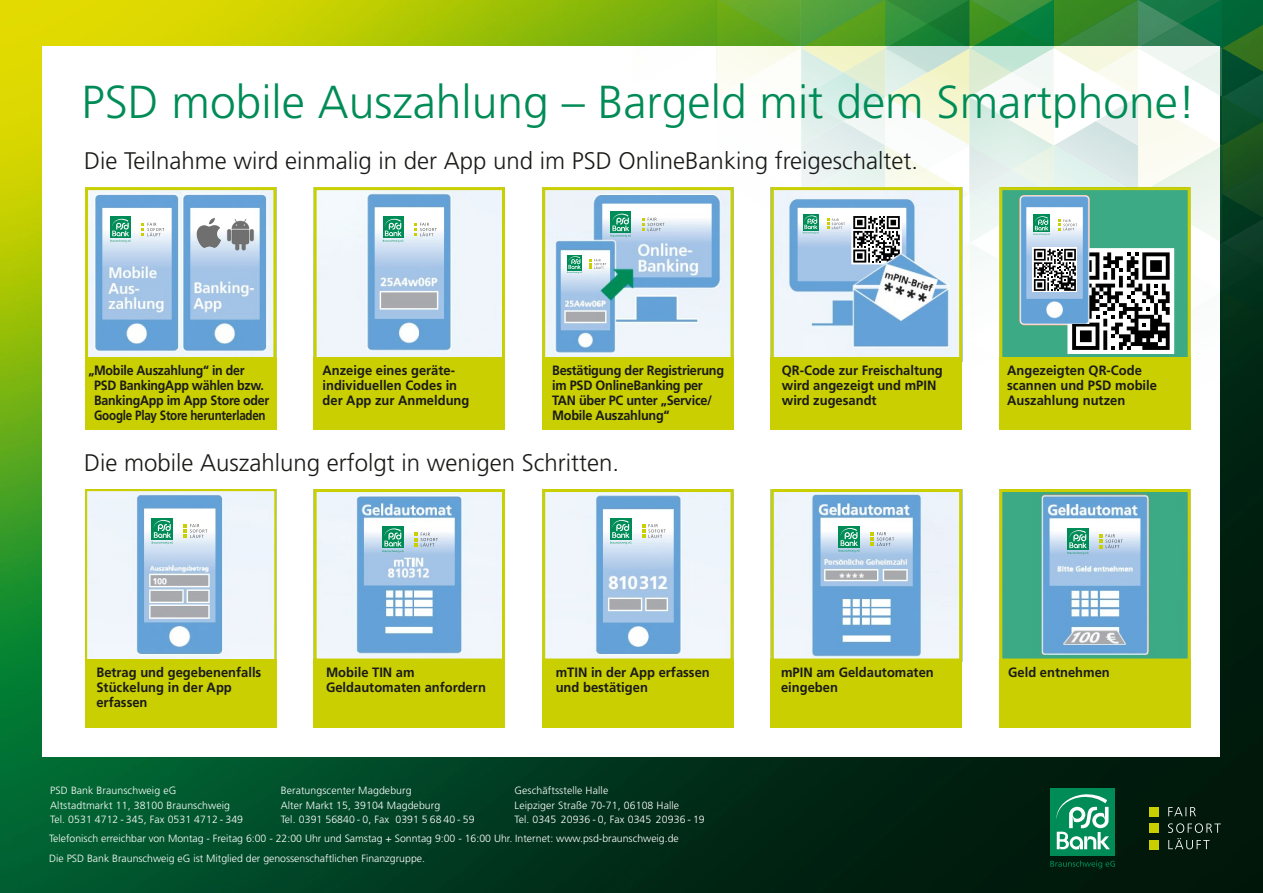
<style>
.page{position:relative;width:1263px;height:893px;background:#fff}
.page>*{position:absolute;margin:0;border:0;box-sizing:border-box;transform-origin:0 0}
.t1{font:300 46.2px "Frutiger LT";color:#008c57}
.t2{font:300 24px "Frutiger LT";color:#1a1a18}
.t3{font:700 13.5px/15px "Frutiger LT";color:#1a1a18;scale:.96 1}
.t4{font:700 13.5px/15px "Frutiger LT";letter-spacing:-.02em;color:#1a1a18;scale:.92 1}
.t5{font:700 13.5px/15px "Frutiger LT";letter-spacing:-.02em;color:#1a1a18;scale:.94 1}
.t6{font:300 10.5px/14.2px "Frutiger LT";letter-spacing:.01em;color:#fff}
</style>
<div class="page">
<img style="left:0;top:0;width:1263px;height:893px">
<div style="left:43px;top:47px;width:1177px;height:710px;background:#fff"></div>
<div style="left:1050px;top:788px;width:65px;height:67px;background:#008c57"></div>
<svg style="left:1056px;top:794px;width:54px;height:55px"></svg>
<svg style="left:1168px;top:823px;width:53px;height:26px"></svg>
<svg style="left:1168px;top:807px;width:28px;height:9px"></svg>
<div style="left:1149px;top:807px;width:9px;height:9px;background:#c9cf00"></div>
<div style="left:1149px;top:823px;width:9px;height:10px;background:#c9cf00"></div>
<div style="left:1149px;top:840px;width:9px;height:9px;background:#c9cf00"></div>
<svg style="left:1050px;top:860px;width:65px;height:8px"></svg>
<img style="left:318px;top:191px;width:183px;height:166px">
<div style="left:314px;top:187px;width:191px;height:174px;border:3px solid #c9cf00"></div>
<div style="left:314px;top:357px;width:191px;height:72px;background:#c9cf00"></div>
<img style="left:546px;top:191px;width:44px;height:166px">
<div style="left:542px;top:187px;width:191px;height:174px;border:3px solid #c9cf00"></div>
<div style="left:542px;top:357px;width:191px;height:72px;background:#c9cf00"></div>
<img style="left:88px;top:492px;width:185px;height:166px">
<div style="left:85px;top:489px;width:191px;height:172px;border:2px solid #c9cf00"></div>
<div style="left:85px;top:659px;width:191px;height:68px;background:#c9cf00"></div>
<img style="left:318px;top:493px;width:183px;height:164px">
<div style="left:314px;top:489px;width:191px;height:172px;border:3px solid #c9cf00"></div>
<div style="left:314px;top:659px;width:191px;height:68px;background:#c9cf00"></div>
<img style="left:546px;top:493px;width:183px;height:164px">
<div style="left:542px;top:489px;width:191px;height:172px;border:3px solid #c9cf00"></div>
<div style="left:542px;top:659px;width:191px;height:68px;background:#c9cf00"></div>
<img style="left:775px;top:493px;width:183px;height:164px">
<div style="left:771px;top:489px;width:191px;height:172px;border:3px solid #c9cf00"></div>
<div style="left:771px;top:659px;width:191px;height:68px;background:#c9cf00"></div>
<img style="left:1003px;top:493px;width:184px;height:164px">
<div style="left:999px;top:489px;width:192px;height:172px;border:3px solid #c9cf00"></div>
<div style="left:999px;top:659px;width:192px;height:68px;background:#c9cf00"></div>
<img style="left:89px;top:191px;width:183px;height:166px">
<div style="left:85px;top:187px;width:191px;height:174px;border:3px solid #c9cf00"></div>
<div style="left:85px;top:357px;width:191px;height:72px;background:#c9cf00"></div>
<img style="left:197px;top:218px;width:24px;height:30px">
<img style="left:226px;top:218px;width:30px;height:33px">
<svg style="left:110px;top:217px;width:21px;height:2px"></svg>
<svg style="left:142px;top:223px;width:22px;height:13px"></svg>
<svg style="left:110px;top:219px;width:21px;height:23px"></svg>
<div style="left:152px;top:518px;width:21px;height:22px;background:#008c57"></div>
<svg style="left:184px;top:524px;width:23px;height:14px"></svg>
<svg style="left:152px;top:520px;width:21px;height:24px"></svg>
<div style="left:610px;top:518px;width:21px;height:22px;background:#008c57"></div>
<svg style="left:642px;top:524px;width:24px;height:14px"></svg>
<svg style="left:610px;top:520px;width:21px;height:24px"></svg>
<div style="left:838px;top:526px;width:22px;height:22px;background:#008c57"></div>
<svg style="left:871px;top:532px;width:23px;height:14px"></svg>
<svg style="left:838px;top:528px;width:22px;height:24px"></svg>
<div style="left:1067px;top:528px;width:21px;height:22px;background:#008c57"></div>
<svg style="left:1099px;top:534px;width:24px;height:14px"></svg>
<svg style="left:1067px;top:530px;width:21px;height:24px"></svg>
<div style="left:382px;top:526px;width:21px;height:22px;background:#008c57"></div>
<svg style="left:415px;top:533px;width:23px;height:13px"></svg>
<svg style="left:382px;top:528px;width:21px;height:25px"></svg>
<svg style="left:383px;top:217px;width:20px;height:2px"></svg>
<svg style="left:414px;top:223px;width:23px;height:13px"></svg>
<svg style="left:383px;top:219px;width:20px;height:23px"></svg>
<div style="left:567px;top:255px;width:15px;height:15px;background:#008c57"></div>
<svg style="left:590px;top:0;width:673px;height:486px"></svg>
<svg style="left:567px;top:256px;width:15px;height:17px"></svg>
<h1 class="t1" style="left:82px;top:75px;width:1116px">PSD mobile Auszahlung – Bargeld mit dem Smartphone!</h1>
<h2 class="t2" style="left:84px;top:147px;width:835px">Die Teilnahme wird einmalig in der App und im PSD OnlineBanking freigeschaltet.</h2>
<p class="t4" style="left:94px;top:363px;width:192px;text-indent:-6px">„Mobile Auszahlung“ in der<br>PSD BankingApp wählen bzw.<br>BankingApp im App Store oder<br>Google Play Store herunterladen</p>
<p class="t3" style="left:323px;top:363px;width:155px">Anzeige eines geräte&shy;individuellen Codes in der App zur Anmeldung</p>
<p class="t5" style="left:552px;top:363px;width:184px">Bestätigung der Registrierung im PSD OnlineBanking per<br>TAN über PC unter „Service/<br>Mobile Auszahlung“</p>
<p class="t3" style="left:782px;top:363px;width:169px">QR-Code zur Freischaltung wird angezeigt und mPIN wird zugesandt</p>
<p class="t3" style="left:1007px;top:363px;width:158px">Angezeigten QR-Code scannen und PSD mobile<br>Auszahlung nutzen</p>
<h2 class="t2" style="left:84px;top:449px;width:536px">Die mobile Auszahlung erfolgt in wenigen Schritten.</h2>
<p class="t3" style="left:96px;top:665px;width:173px">Betrag und gegebenenfalls<br>Stückelung in der App erfassen</p>
<p class="t3" style="left:326px;top:665px;width:168px">Mobile TIN am<br>Geldautomaten anfordern</p>
<p class="t3" style="left:556px;top:665px;width:162px">mTIN in der App erfassen und bestätigen</p>
<p class="t3" style="left:781px;top:665px;width:161px">mPIN am Geldautomaten eingeben</p>
<p class="t3" style="left:1008px;top:665px;width:107px">Geld entnehmen</p>
<p class="t6" style="left:50px;top:784px;width:194px">PSD Bank Braunschweig eG<br>Altstadtmarkt 11, 38100 Braunschweig<br>Tel. 0531 4712 - 345, Fax 0531 4712 - 349</p>
<p class="t6" style="left:281px;top:784px;width:195px">Beratungscenter Magdeburg<br>Alter Markt 15, 39104 Magdeburg<br>Tel. 0391 56840 - 0, Fax 0391 5 68 40 - 59</p>
<p class="t6" style="left:515px;top:784px;width:192px">Geschäftsstelle Halle<br>Leipziger Straße 70-71, 06108 Halle<br>Tel. 0345 20936 - 0, Fax 0345 20936 - 19</p>
<p class="t6" style="left:49px;top:832px;width:631px">Telefonisch erreichbar von Montag - Freitag 6:00 - 22:00 Uhr und Samstag + Sonntag 9:00 - 16:00 Uhr. Internet: www.psd-braunschweig.de</p>
<p class="t6" style="left:49px;top:851px;width:377px">Die PSD Bank Braunschweig eG ist Mitglied der genossenschaftlichen Finanzgruppe.</p>
</div>
